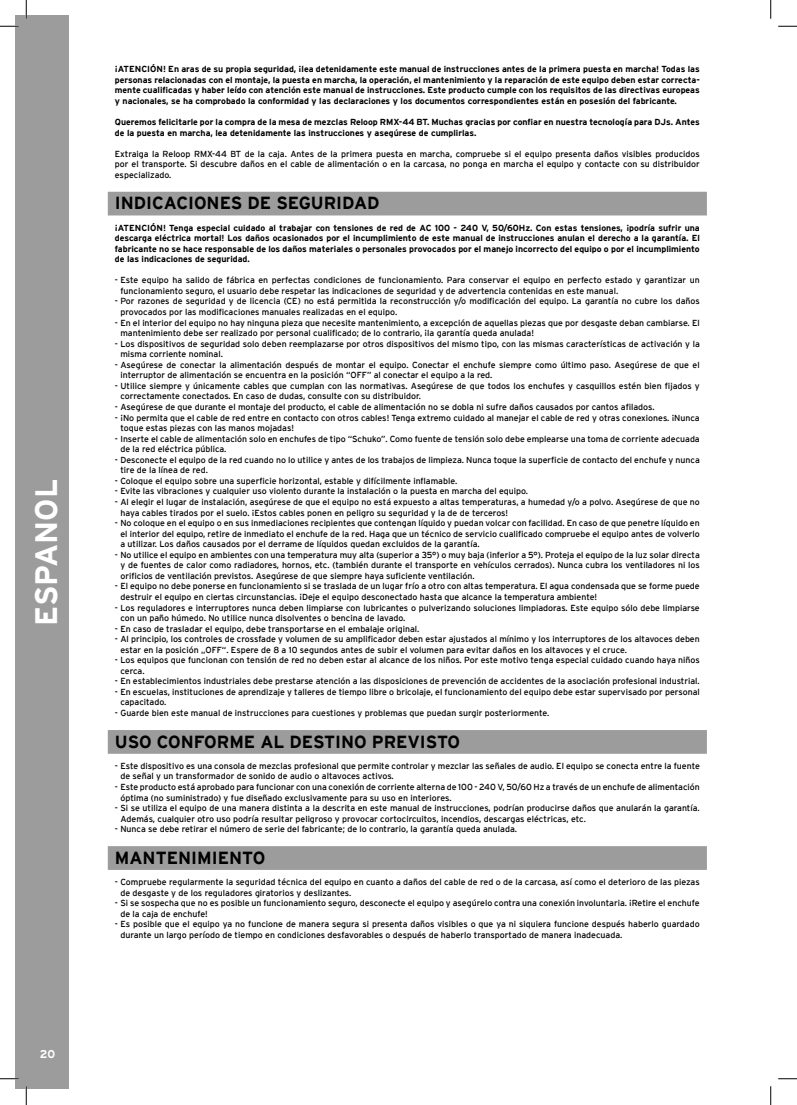
<style>
.page{position:relative;width:797px;height:1105px;background:#fff}
.page>*{position:absolute;margin:0;border:0;box-sizing:border-box;transform-origin:0 0}
.t1{font:700 31px "Interstate";color:#fff}
.t2{font:700 17.5px "Interstate";color:#000}
.t3{font:700 11.25px "Interstate";color:#fff}
.t4{font:8.75px/10.5px "Interstate";color:#000}
.t5{font:700 8.75px/10.5px "Interstate";color:#000;text-align:justify}
</style>
<div class="page">
<div style="left:16px;top:16px;width:53px;height:1073px;background:#9c9c9c"></div>
<div style="left:108px;top:192px;width:599px;height:23px;background:#9c9c9c"></div>
<div style="left:108px;top:730px;width:599px;height:24px;background:#9c9c9c"></div>
<div style="left:108px;top:846px;width:599px;height:24px;background:#9c9c9c"></div>
<svg style="left:0;top:25px;width:19px;height:2px"></svg>
<svg style="left:778px;top:25px;width:19px;height:2px"></svg>
<svg style="left:0;top:1078px;width:19px;height:1px"></svg>
<svg style="left:778px;top:1078px;width:19px;height:1px"></svg>
<svg style="left:25px;top:0;width:2px;height:19px"></svg>
<svg style="left:25px;top:1086px;width:2px;height:19px"></svg>
<svg style="left:770px;top:0;width:1px;height:19px"></svg>
<svg style="left:770px;top:1086px;width:1px;height:19px"></svg>
<h1 class="t1" style="left:29px;top:626px;width:148px;rotate:-90deg">ESPANOL</h1>
<p class="t3" style="left:40px;top:1047px;width:17px">20</p>
<p class="t5" style="left:115px;top:64px;width:586px">¡ATENCIÓN! En aras de su propia seguridad, ¡lea detenidamente este manual de instrucciones antes de la primera puesta en marcha! Todas las personas relacionadas con el montaje, la puesta en marcha, la operación, el mantenimiento y la reparación de este equipo deben estar correcta&shy;mente cualificadas y haber leído con atención este manual de instrucciones. Este producto cumple con los requisitos de las directivas europeas y nacionales, se ha comprobado la conformidad y las declaraciones y los documentos correspondientes están en posesión del fabricante.</p>
<p class="t5" style="left:115px;top:117px;width:586px">Queremos felicitarle por la compra de la mesa de mezclas Reloop RMX-44 BT. Muchas gracias por confiar en nuestra tecnología para DJs. Antes de la puesta en marcha, lea detenidamente las instrucciones y asegúrese de cumplirlas.</p>
<p class="t4" style="left:115px;top:148px;width:586px;text-align:justify">Extraiga la Reloop RMX-44 BT de la caja. Antes de la primera puesta en marcha, compruebe si el equipo presenta daños visibles producidos por el transporte. Si descubre daños en el cable de alimentación o en la carcasa, no ponga en marcha el equipo y contacte con su distribuidor especializado.</p>
<h2 class="t2" style="left:115px;top:194px;width:266px">INDICACIONES DE SEGURIDAD</h2>
<p class="t5" style="left:115px;top:222px;width:586px">¡ATENCIÓN! Tenga especial cuidado al trabajar con tensiones de red de AC 100 - 240 V, 50/60Hz. Con estas tensiones, ¡podría sufrir una descarga eléctrica mortal! Los daños ocasionados por el incumplimiento de este manual de instrucciones anulan el derecho a la garantía. El fabricante no se hace responsable de los daños materiales o personales provocados por el manejo incorrecto del equipo o por el incumplimiento de las indicaciones de seguridad.</p>
<p class="t4" style="left:120px;top:275px;width:581px;text-indent:-6px">- Este equipo ha salido de fábrica en perfectas condiciones de funcionamiento. Para conservar el equipo en perfecto estado y garantizar un funcionamiento seguro, el usuario debe respetar las indicaciones de seguridad y de advertencia contenidas en este manual.</p>
<p class="t4" style="left:120px;top:296px;width:581px;text-indent:-6px">- Por razones de seguridad y de licencia (CE) no está permitida la reconstrucción y/o modificación del equipo. La garantía no cubre los daños provocados por las modificaciones manuales realizadas en el equipo.</p>
<p class="t4" style="left:120px;top:317px;width:581px;text-indent:-6px">- En el interior del equipo no hay ninguna pieza que necesite mantenimiento, a excepción de aquellas piezas que por desgaste deban cambiarse. El mantenimiento debe ser realizado por personal cualificado; de lo contrario, ¡la garantía queda anulada!</p>
<p class="t4" style="left:120px;top:338px;width:581px;text-indent:-6px">- Los dispositivos de seguridad solo deben reemplazarse por otros dispositivos del mismo tipo, con las mismas características de activación y la misma corriente nominal.</p>
<p class="t4" style="left:120px;top:359px;width:581px;text-indent:-6px">- Asegúrese de conectar la alimentación después de montar el equipo. Conectar el enchufe siempre como último paso. Asegúrese de que el interruptor de alimentación se encuentra en la posición “OFF” al conectar el equipo a la red.</p>
<p class="t4" style="left:120px;top:380px;width:581px;text-indent:-6px">- Utilice siempre y únicamente cables que cumplan con las normativas. Asegúrese de que todos los enchufes y casquillos estén bien fijados y correctamente conectados. En caso de dudas, consulte con su distribuidor.</p>
<p class="t4" style="left:115px;top:402px;width:541px">- Asegúrese de que durante el montaje del producto, el cable de alimentación no se dobla ni sufre daños causados por cantos afilados.</p>
<p class="t4" style="left:120px;top:412px;width:581px;text-indent:-6px">- ¡No permita que el cable de red entre en contacto con otros cables! Tenga extremo cuidado al manejar el cable de red y otras conexiones. ¡Nunca toque estas piezas con las manos mojadas!</p>
<p class="t4" style="left:120px;top:433px;width:581px;text-indent:-6px">- Inserte el cable de alimentación solo en enchufes de tipo “Schuko”. Como fuente de tensión solo debe emplearse una toma de corriente adecuada de la red eléctrica pública.</p>
<p class="t4" style="left:120px;top:454px;width:581px;text-indent:-6px">- Desconecte el equipo de la red cuando no lo utilice y antes de los trabajos de limpieza. Nunca toque la superficie de contacto del enchufe y nunca tire de la línea de red.</p>
<p class="t4" style="left:115px;top:475px;width:344px">- Coloque el equipo sobre una superficie horizontal, estable y difícilmente inflamable.</p>
<p class="t4" style="left:115px;top:486px;width:415px">- Evite las vibraciones y cualquier uso violento durante la instalación o la puesta en marcha del equipo.</p>
<p class="t4" style="left:120px;top:497px;width:581px;text-indent:-6px">- Al elegir el lugar de instalación, asegúrese de que el equipo no está expuesto a altas temperaturas, a humedad y/o a polvo. Asegúrese de que no haya cables tirados por el suelo. ¡Estos cables ponen en peligro su seguridad y la de de terceros!</p>
<p class="t4" style="left:120px;top:518px;width:581px;text-align:justify;text-indent:-6px">- No coloque en el equipo o en sus inmediaciones recipientes que contengan líquido y puedan volcar con facilidad. En caso de que penetre líquido en el interior del equipo, retire de inmediato el enchufe de la red. Haga que un técnico de servicio cualificado compruebe el equipo antes de volverlo a utilizar. Los daños causados por el derrame de líquidos quedan excluidos de la garantía.</p>
<p class="t4" style="left:120px;top:549px;width:581px;text-align:justify;text-indent:-6px">- No utilice el equipo en ambientes con una temperatura muy alta (superior a 35°) o muy baja (inferior a 5°). Proteja el equipo de la luz solar directa y de fuentes de calor como radiadores, hornos, etc. (también durante el transporte en vehículos cerrados). Nunca cubra los ventiladores ni los orificios de ventilación previstos. Asegúrese de que siempre haya suficiente ventilación.</p>
<p class="t4" style="left:120px;top:581px;width:581px;text-indent:-6px">- El equipo no debe ponerse en funcionamiento si se traslada de un lugar frío a otro con altas temperatura. El agua condensada que se forme puede destruir el equipo en ciertas circunstancias. ¡Deje el equipo desconectado hasta que alcance la temperatura ambiente!</p>
<p class="t4" style="left:120px;top:602px;width:581px;text-indent:-6px">- Los reguladores e interruptores nunca deben limpiarse con lubricantes o pulverizando soluciones limpiadoras. Este equipo sólo debe limpiarse con un paño húmedo. No utilice nunca disolventes o bencina de lavado.</p>
<p class="t4" style="left:115px;top:623px;width:306px">- En caso de trasladar el equipo, debe transportarse en el embalaje original.</p>
<p class="t4" style="left:120px;top:634px;width:581px;text-indent:-6px">- Al principio, los controles de crossfade y volumen de su amplificador deben estar ajustados al mínimo y los interruptores de los altavoces deben estar en la posición „OFF“. Espere de 8 a 10 segundos antes de subir el volumen para evitar daños en los altavoces y el cruce.</p>
<p class="t4" style="left:120px;top:655px;width:581px;text-indent:-6px">- Los equipos que funcionan con tensión de red no deben estar al alcance de los niños. Por este motivo tenga especial cuidado cuando haya niños cerca.</p>
<p class="t4" style="left:115px;top:676px;width:586px">- En establecimientos industriales debe prestarse atención a las disposiciones de prevención de accidentes de la asociación profesional industrial.</p>
<p class="t4" style="left:120px;top:686px;width:581px;text-indent:-6px">- En escuelas, instituciones de aprendizaje y talleres de tiempo libre o bricolaje, el funcionamiento del equipo debe estar supervisado por personal capacitado.</p>
<p class="t4" style="left:115px;top:708px;width:436px">- Guarde bien este manual de instrucciones para cuestiones y problemas que puedan surgir posteriormente.</p>
<h2 class="t2" style="left:115px;top:732px;width:347px">USO CONFORME AL DESTINO PREVISTO</h2>
<p class="t4" style="left:120px;top:760px;width:581px;text-indent:-6px">- Este dispositivo es una consola de mezclas profesional que permite controlar y mezclar las señales de audio. El equipo se conecta entre la fuente de señal y un transformador de sonido de audio o altavoces activos.</p>
<p class="t4" style="left:120px;top:781px;width:581px;text-indent:-6px">- Este producto está aprobado para funcionar con una conexión de corriente alterna de 100 - 240 V, 50/60 Hz a través de un enchufe de alimentación óptima (no suministrado) y fue diseñado exclusivamente para su uso en interiores.</p>
<p class="t4" style="left:120px;top:803px;width:581px;text-indent:-6px">- Si se utiliza el equipo de una manera distinta a la descrita en este manual de instrucciones, podrían producirse daños que anularán la garantía.<br>Además, cualquier otro uso podría resultar peligroso y provocar cortocircuitos, incendios, descargas eléctricas, etc.</p>
<p class="t4" style="left:115px;top:824px;width:403px">- Nunca se debe retirar el número de serie del fabricante; de lo contrario, la garantía queda anulada.</p>
<h2 class="t2" style="left:115px;top:848px;width:152px">MANTENIMIENTO</h2>
<p class="t4" style="left:120px;top:876px;width:581px;text-indent:-6px">- Compruebe regularmente la seguridad técnica del equipo en cuanto a daños del cable de red o de la carcasa, así como el deterioro de las piezas de desgaste y de los reguladores giratorios y deslizantes.</p>
<p class="t4" style="left:120px;top:898px;width:581px;text-indent:-6px">- Si se sospecha que no es posible un funcionamiento seguro, desconecte el equipo y asegúrelo contra una conexión involuntaria. ¡Retire el enchufe de la caja de enchufe!</p>
<p class="t4" style="left:120px;top:919px;width:581px;text-indent:-6px">- Es posible que el equipo ya no funcione de manera segura si presenta daños visibles o que ya ni siquiera funcione después haberlo guardado durante un largo período de tiempo en condiciones desfavorables o después de haberlo transportado de manera inadecuada.</p>
</div>
